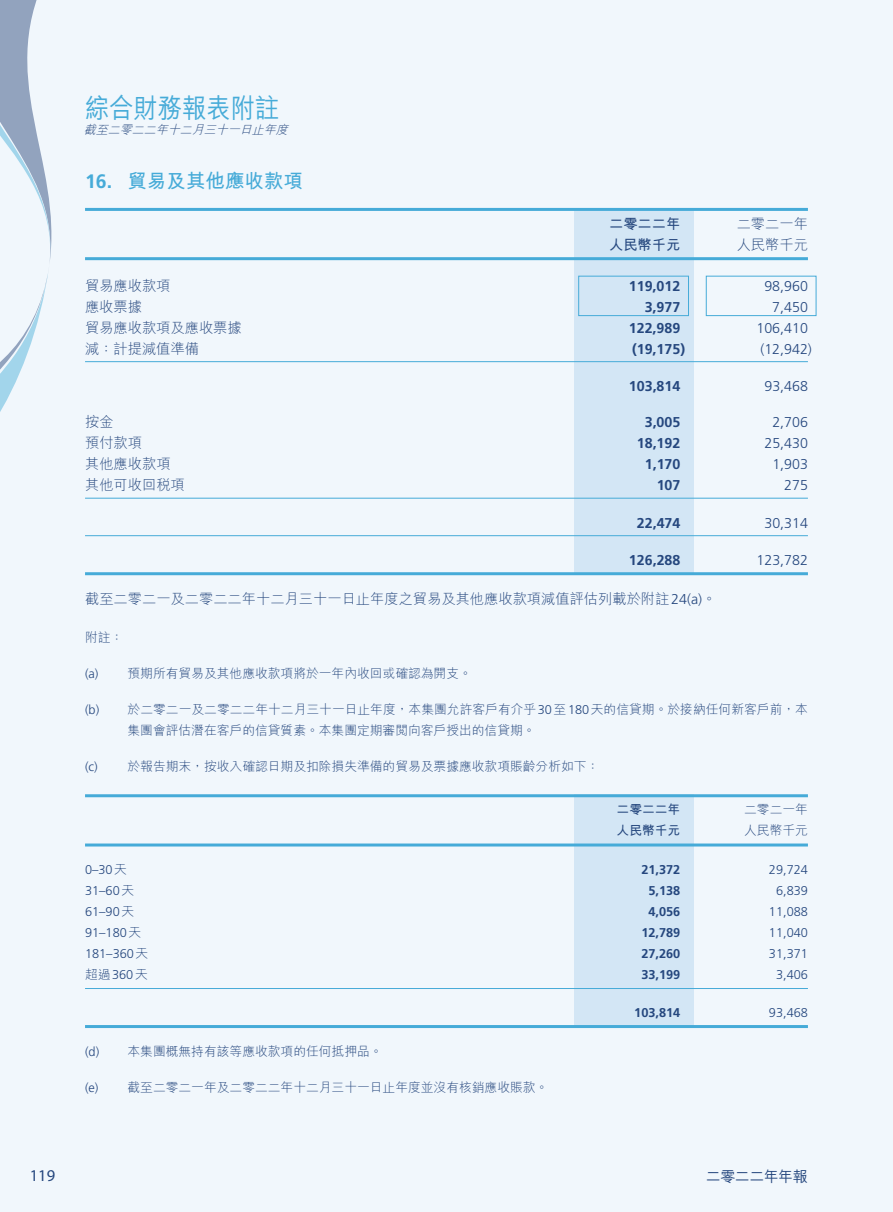
<style>
.page{position:relative;width:893px;height:1212px;background:#fff}
.page>*{position:absolute;margin:0;border:0;box-sizing:border-box;transform-origin:0 0}
.t1{font:500 27px "M Hei HK";color:#46abd8;scale:.9 1}
.t2{font:700 19.5px "M Hei HK";color:#46abd8}
.t3{font:700 19.5px "Frutiger LT Std";color:#46abd8}
.t4{font:16.5px "Myriad Pro";color:#25477e}
.t5{font:500 15px "M Hei HK";letter-spacing:-.03em;color:#25477e}
.t6{font:300 14.25px "M Hei HK";color:#25477e}
.t7{font:700 14.25px "Frutiger LT Std";color:#25477e}
.t8{font:300 14.25px "Frutiger LT Std";color:#25477e}
.t9{font:700 14.25px "M Hei HK";color:#25477e}
.t10{font:300 12.75px "M Hei HK";color:#25477e}
.t11{font:300 12.75px "Frutiger LT Std";color:#25477e}
.t12{font:700 12.75px "Frutiger LT Std";color:#25477e}
.t13{font:700 12.75px "M Hei HK";color:#25477e}
.t14{font:italic 300 12px "M Hei HK";color:#25477e}
.s1{font-family:"Frutiger LT Std"}
.s2{font-family:"M Hei HK"}
</style>
<div class="page">
<div style="left:0;top:0;width:892px;height:1212px;background:#f1f7fc"></div>
<svg style="left:0;top:0;width:52px;height:412px"></svg>
<div style="left:574px;top:794px;width:119px;height:234px;background:#d3e6f5"></div>
<div style="left:574px;top:208px;width:119px;height:366px;background:#d3e6f5"></div>
<hr style="left:85px;top:208px;width:723px;height:3px;background:#46abd8">
<hr style="left:85px;top:257px;width:723px;height:3px;background:#46abd8">
<hr style="left:85px;top:361px;width:723px;height:1px;background:#46abd8">
<hr style="left:85px;top:498px;width:723px;height:1px;background:#46abd8">
<hr style="left:85px;top:535px;width:723px;height:1px;background:#46abd8">
<hr style="left:85px;top:572px;width:723px;height:3px;background:#46abd8">
<hr style="left:85px;top:794px;width:723px;height:3px;background:#46abd8">
<hr style="left:85px;top:843px;width:723px;height:3px;background:#46abd8">
<hr style="left:85px;top:988px;width:723px;height:1px;background:#46abd8">
<hr style="left:85px;top:1025px;width:723px;height:3px;background:#46abd8">
<div style="left:578px;top:276px;width:111px;height:40px;border:1px solid #46abd8"></div>
<div style="left:706px;top:276px;width:110px;height:40px;border:1px solid #46abd8"></div>
<h1 class="t1" style="left:85px;top:88px;width:217px">綜合財務報表附註</h1>
<p class="t14" style="left:84px;top:124px;width:209px">截至二零二二年十二月三十一日止年度</p>
<h2 class="t2" style="left:128px;top:166px;width:177px">貿易及其他應收款項</h2>
<h2 class="t3" style="left:85px;top:169px;width:29px">16.</h2>
<p class="t9" style="left:609px;top:213px;width:73px">二零二二年</p>
<p class="t6" style="left:737px;top:217px;width:73px">二零二一年</p>
<p class="t9" style="left:609px;top:234px;width:73px">人民幣千元</p>
<p class="t6" style="left:737px;top:238px;width:73px">人民幣千元</p>
<p class="t6" style="left:85px;top:278px;width:87px">貿易應收款項</p>
<p class="t7" style="left:629px;top:277px;width:53px">119,012</p>
<p class="t8" style="left:764px;top:278px;width:45px">98,960</p>
<p class="t6" style="left:85px;top:299px;width:59px">應收票據</p>
<p class="t7" style="left:645px;top:298px;width:37px">3,977</p>
<p class="t8" style="left:772px;top:299px;width:37px">7,450</p>
<p class="t6" style="left:85px;top:320px;width:158px">貿易應收款項及應收票據</p>
<p class="t7" style="left:629px;top:319px;width:53px">122,989</p>
<p class="t8" style="left:756px;top:320px;width:53px">106,410</p>
<p class="t6" style="left:85px;top:341px;width:115px">減：計提減值準備</p>
<p class="t7" style="left:632px;top:340px;width:55px">)19,175(</p>
<p class="t8" style="left:760px;top:341px;width:53px">)12,942(</p>
<p class="t7" style="left:629px;top:378px;width:53px">103,814</p>
<p class="t8" style="left:764px;top:378px;width:45px">93,468</p>
<p class="t6" style="left:85px;top:415px;width:30px">按金</p>
<p class="t7" style="left:645px;top:414px;width:37px">3,005</p>
<p class="t8" style="left:772px;top:414px;width:37px">2,706</p>
<p class="t6" style="left:85px;top:436px;width:59px">預付款項</p>
<p class="t7" style="left:637px;top:435px;width:45px">18,192</p>
<p class="t8" style="left:764px;top:435px;width:45px">25,430</p>
<p class="t6" style="left:85px;top:457px;width:87px">其他應收款項</p>
<p class="t7" style="left:645px;top:456px;width:37px">1,170</p>
<p class="t8" style="left:772px;top:456px;width:37px">1,903</p>
<p class="t6" style="left:85px;top:478px;width:101px">其他可收回稅項</p>
<p class="t7" style="left:657px;top:477px;width:25px">107</p>
<p class="t8" style="left:784px;top:477px;width:25px">275</p>
<p class="t7" style="left:637px;top:514px;width:45px">22,474</p>
<p class="t8" style="left:764px;top:515px;width:45px">30,314</p>
<p class="t7" style="left:629px;top:552px;width:53px">126,288</p>
<p class="t6" style="left:85px;top:592px;width:633px">截至二零二一及二零二二年十二月三十一日止年度之貿易及其他應收款項減值評估列載於附註<span class="s1">2 4</span> 。<span class="s1">(a(</span></p>
<p class="t10" style="left:85px;top:631px;width:40px">附註：</p>
<p class="t10" style="left:128px;top:667px;width:346px">預期所有貿易及其他應收款項將於一年內收回或確認為開支。</p>
<p class="t11" style="left:85px;top:666px;width:15px">a( )</p>
<p class="t8" style="left:756px;top:552px;width:53px">123,782</p>
<p class="t11" style="left:85px;top:702px;width:16px">b( )</p>
<p class="t11" style="left:85px;top:759px;width:14px">c( )</p>
<p class="t10" style="left:128px;top:703px;width:682px">於二零二一及二零二二年十二月三十一日止年度，本集團允許客戶有介乎<span class="s1">30</span>至<span class="s1">180</span>天的信貸期。於接納任何新客戶前，本</p>
<p class="t10" style="left:128px;top:724px;width:409px">集團會評估潛在客戶的信貸質素。本集團定期審閱向客戶授出的信貸期。</p>
<p class="t10" style="left:128px;top:760px;width:473px">於報告期末，按收入確認日期及扣除損失準備的貿易及票據應收款項賬齡分析如下：</p>
<p class="t13" style="left:617px;top:800px;width:65px">二零二二年</p>
<p class="t13" style="left:617px;top:821px;width:65px">人民幣千元</p>
<p class="t10" style="left:744px;top:803px;width:65px">二零二一年</p>
<p class="t10" style="left:744px;top:824px;width:65px">人民幣千元</p>
<p class="t11" style="left:85px;top:862px;width:43px">–0 30<span class="s2">天</span></p>
<p class="t11" style="left:85px;top:883px;width:51px">31–60<span class="s2">天</span></p>
<p class="t11" style="left:85px;top:904px;width:51px">61–90<span class="s2">天</span></p>
<p class="t11" style="left:85px;top:925px;width:58px">91–180<span class="s2">天</span></p>
<p class="t11" style="left:85px;top:946px;width:65px">181–360<span class="s2">天</span></p>
<p class="t10" style="left:85px;top:968px;width:64px">超過<span class="s1">360</span>天</p>
<p class="t11" style="left:85px;top:1044px;width:16px">d( )</p>
<p class="t11" style="left:85px;top:1080px;width:15px">e( )</p>
<p class="t10" style="left:128px;top:1044px;width:257px">本集團概無持有該等應收款項的任何抵押品。</p>
<p class="t10" style="left:128px;top:1080px;width:422px">截至二零二一年及二零二二年十二月三十一日止年度並沒有核銷應收賬款。</p>
<p class="t12" style="left:641px;top:862px;width:40px">21,372</p>
<p class="t11" style="left:769px;top:862px;width:40px">29,724</p>
<p class="t12" style="left:648px;top:883px;width:33px">5,138</p>
<p class="t11" style="left:776px;top:883px;width:33px">6,839</p>
<p class="t12" style="left:648px;top:904px;width:33px">4,056</p>
<p class="t11" style="left:769px;top:904px;width:40px">11,088</p>
<p class="t12" style="left:641px;top:925px;width:40px">12,789</p>
<p class="t11" style="left:769px;top:925px;width:40px">11,040</p>
<p class="t12" style="left:641px;top:946px;width:40px">27,260</p>
<p class="t11" style="left:769px;top:946px;width:40px">31,371</p>
<p class="t12" style="left:641px;top:967px;width:40px">33,199</p>
<p class="t11" style="left:776px;top:967px;width:33px">3,406</p>
<p class="t12" style="left:634px;top:1005px;width:48px">103,814</p>
<p class="t11" style="left:769px;top:1005px;width:40px">93,468</p>
<p class="t4" style="left:30px;top:1166px;width:27px">119</p>
<p class="t5" style="left:706px;top:1165px;width:104px">二零二二年年報</p>
</div>
